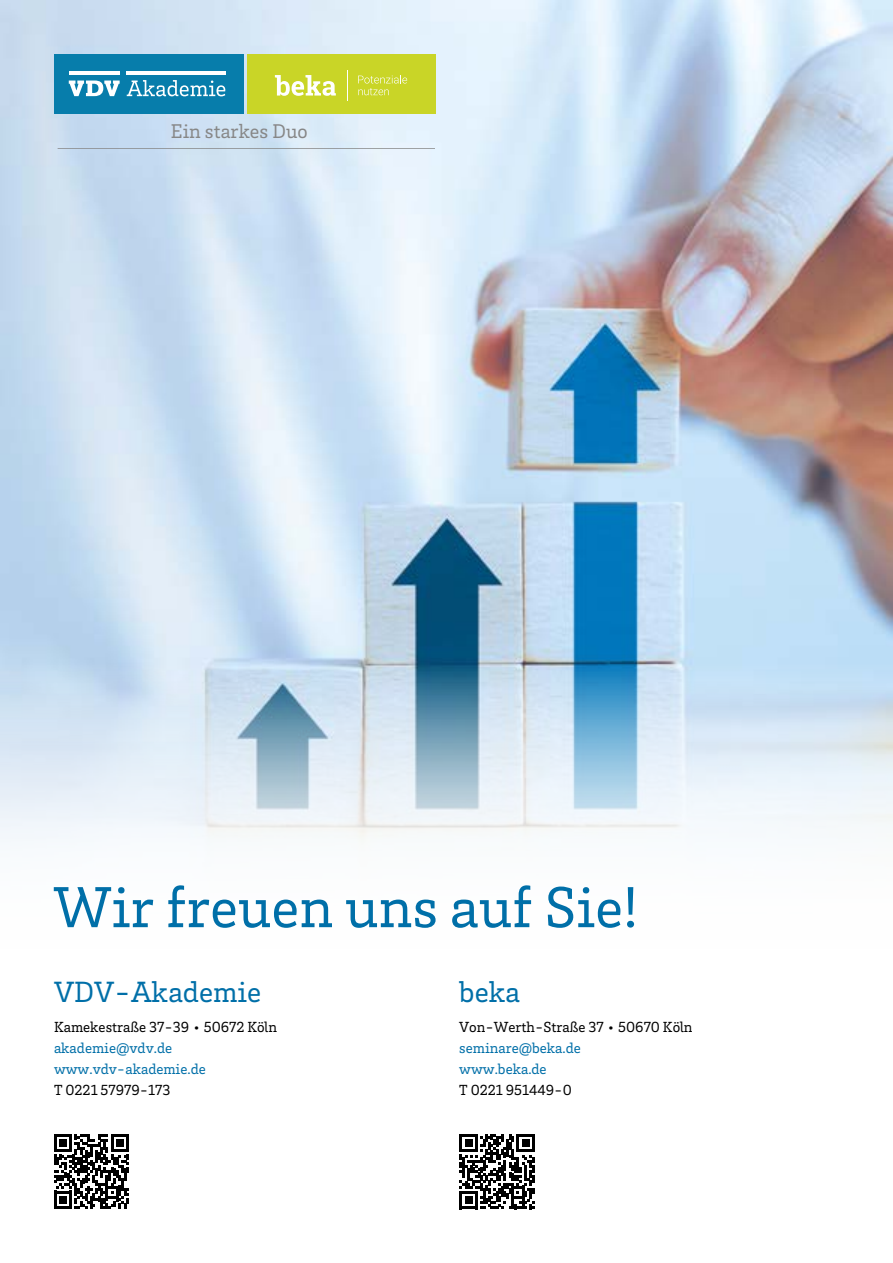
<style>
.page{position:relative;width:893px;height:1263px;background:#fff}
.page>*{position:absolute;margin:0;border:0;box-sizing:border-box;transform-origin:0 0}
.t1{font:59.25px "VDV Brix Slab";color:#006fa8}
.t2{font:30px "VDV Brix Slab";color:#006fa8}
.t3{font:20.25px "VDV Brix Slab";color:#878787}
.t4{font:15px "VDV Brix Slab";color:#000}
.t5{font:15px/21px "VDV Brix Slab";color:#006fa8}
</style>
<div class="page">
<img style="left:0;top:0;width:893px;height:842px">
<svg style="left:54px;top:1134px;width:75px;height:75px"></svg>
<svg style="left:460px;top:1134px;width:75px;height:75px"></svg>
<div style="left:54px;top:54px;width:189px;height:59px;background:#077dab"></div>
<div style="left:247px;top:54px;width:189px;height:59px;background:#c9d527"></div>
<svg style="left:275px;top:75px;width:61px;height:21px"></svg>
<hr style="left:347px;top:70px;width:1px;height:31px;background:#fff">
<svg style="left:358px;top:75px;width:49px;height:20px"></svg>
<hr style="left:127px;top:71px;width:99px;height:4px;background:#fff">
<hr style="left:69px;top:71px;width:51px;height:4px;background:#fff">
<svg style="left:69px;top:81px;width:51px;height:15px"></svg>
<svg style="left:127px;top:80px;width:98px;height:16px"></svg>
<hr style="left:58px;top:148px;width:377px;height:1px;background:#878787">
<h3 class="t3" style="left:171px;top:118px;width:138px">Ein starkes Duo</h3>
<h1 class="t1" style="left:53px;top:869px;width:586px">Wir freuen uns auf Sie!</h1>
<h2 class="t2" style="left:54px;top:972px;width:209px">VDV-Akademie</h2>
<p class="t4" style="left:54px;top:1017px;width:224px">Kamekestraße 37-39 • 50672 Köln</p>
<p class="t5" style="left:54px;top:1037px;width:153px">akademie@vdv.de www.vdv-akademie.de</p>
<p class="t4" style="left:54px;top:1080px;width:118px">T 0221 57979-173</p>
<h2 class="t2" style="left:459px;top:972px;width:62px">beka</h2>
<p class="t4" style="left:459px;top:1017px;width:235px">Von-Werth-Straße 37 • 50670 Köln</p>
<p class="t5" style="left:459px;top:1037px;width:123px">seminare@beka.de www.beka.de</p>
<p class="t4" style="left:459px;top:1080px;width:114px">T 0221 951449-0</p>
</div>
